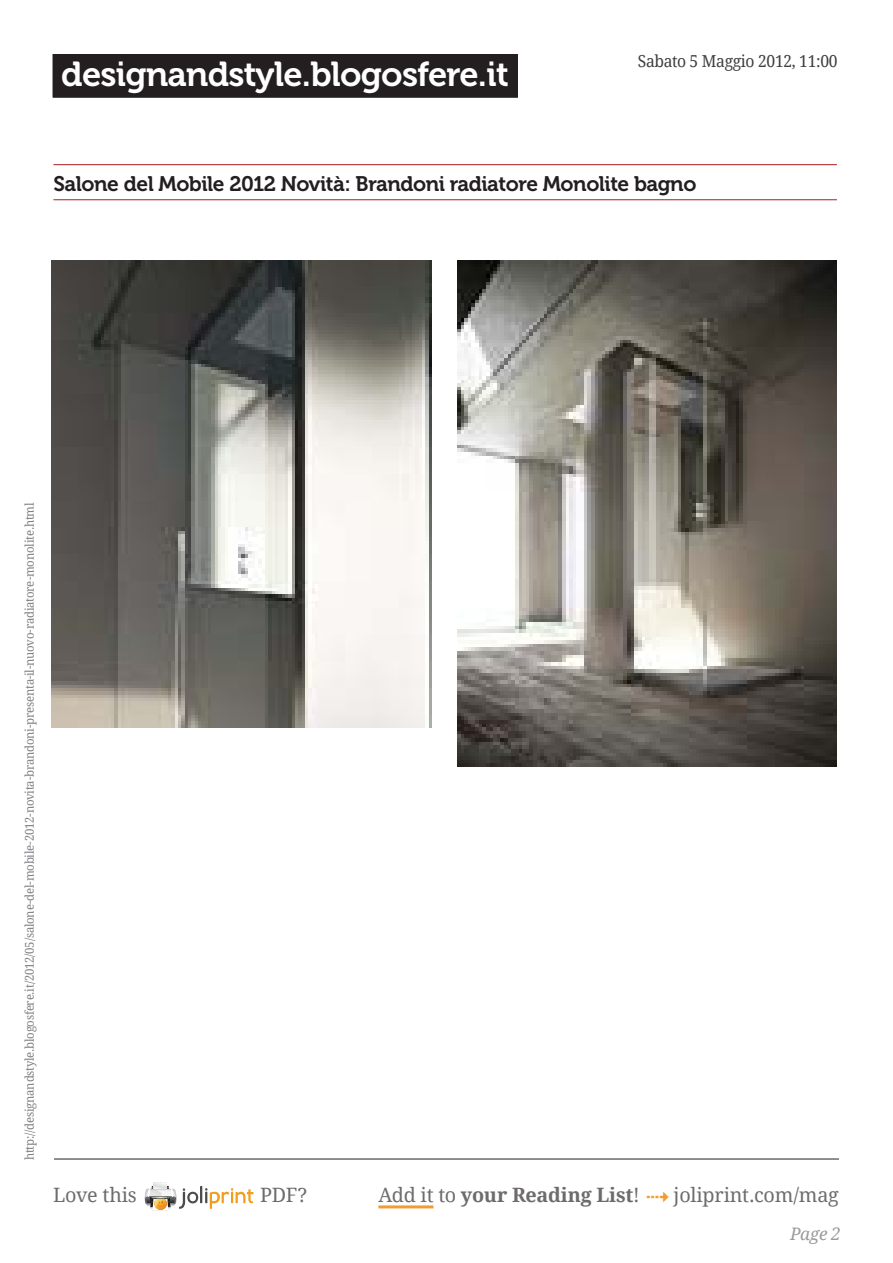
<style>
.page{position:relative;width:893px;height:1263px;background:#fff}
.page>*{position:absolute;margin:0;border:0;box-sizing:border-box;transform-origin:0 0}
.t1{font:34.5px "Museo 700";letter-spacing:-.02em;color:#fff}
.t2{font:21px "Museo 700";letter-spacing:-.02em;color:#231f20}
.t3{font:19.8px "Droid Serif";letter-spacing:-.01em;color:#6e6b6c}
.t4{font:italic 17.25px "Droid Serif";color:#9d9a9b}
.t5{font:16.5px "Droid Serif";letter-spacing:-.02em;color:#3c3e40;scale:.95 1}
.t6{font:12px "Droid Serif";letter-spacing:-.02em;color:#808185;scale:.95 1}
.s1{font-weight:700}
.s2{color:#f49c30}
</style>
<div class="page">
<hr style="left:54px;top:1158px;width:785px;height:1px;background:#231f20">
<hr style="left:378px;top:1205px;width:55px;height:3px;background:#f49c30">
<svg style="left:145px;top:1182px;width:109px;height:29px"></svg>
<div style="left:53px;top:54px;width:465px;height:44px;background:#514d4e"></div>
<div style="left:53px;top:54px;width:465px;height:43px;background:#231f20"></div>
<hr style="left:53px;top:164px;width:784px;height:1px;background:#b0272a">
<hr style="left:53px;top:199px;width:784px;height:1px;background:#b0272a">
<img style="left:52px;top:261px;width:380px;height:466px">
<img style="left:457px;top:261px;width:380px;height:506px">
<h1 class="t1" style="left:61px;top:55px;width:449px">designandstyle.blogosfere.it</h1>
<h3 class="t5" style="left:638px;top:51px;width:212px">Sabato 5 Maggio 2012, 11:00</h3>
<h2 class="t2" style="left:53px;top:172px;width:644px">Salone del Mobile 2012 Novità: Brandoni radiatore Monolite bagno</h2>
<p class="t6" style="left:22px;top:1160px;width:694px;rotate:-90deg">http://designandstyle.blogosfere.it/2012/05/salone-del-mobile-2012-novita-brandoni-presenta-il-nuovo-radiatore-monolite.html</p>
<h3 class="t3" style="left:53px;top:1183px;width:85px">Love this</h3>
<h3 class="t3" style="left:260px;top:1183px;width:49px">PDF?</h3>
<h3 class="t3" style="left:378px;top:1183px;width:462px">Add it to <span class="s1">your Reading List</span>! <span class="s2">✔</span> joliprint.com/mag</h3>
<h3 class="t4" style="left:790px;top:1223px;width:52px">Page 2</h3>
</div>
